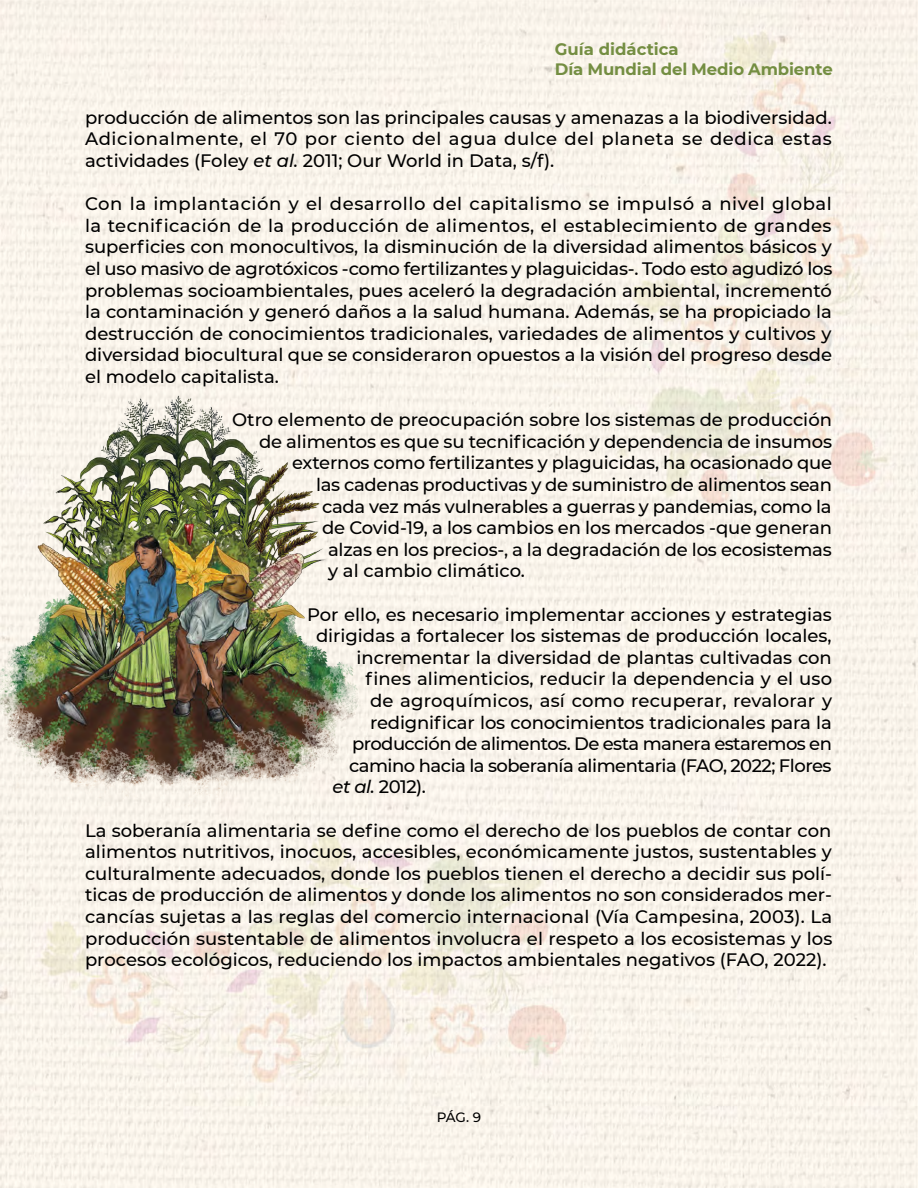
<style>
.page{position:relative;width:918px;height:1188px;background:#fff}
.page>*{position:absolute;margin:0;border:0;box-sizing:border-box;transform-origin:0 0}
.t1{font:500 18px/21.6px "Montserrat";letter-spacing:-.005em;color:#000;text-align:justify}
.t2{font:500 18px "Montserrat";letter-spacing:-.025em;color:#000}
.t3{font:500 18px "Montserrat";letter-spacing:-.03em;color:#000}
.t4{font:500 18px "Montserrat";letter-spacing:.015em;color:#000}
.t5{font:700 16.5px/19.8px "Montserrat";letter-spacing:-.005em;color:#748e42}
.t6{font:500 13.5px "Montserrat";color:#000}
.s1{font-style:italic}
</style>
<div class="page">
<img style="left:0;top:0;width:918px;height:1188px">
<img style="left:0;top:395px;width:405px;height:424px">
<p class="t5" style="left:555px;top:39px;width:279px">Guía didáctica<br>Día Mundial del Medio Ambiente</p>
<p class="t1" style="left:85px;top:106px;width:748px">producción de alimentos son las principales causas y amenazas a la biodiversidad.<br>Adicionalmente, el 70 por ciento del agua dulce del planeta se dedica estas actividades (Foley <span class="s1">et al.</span> 2011; Our World in Data, s/f).</p>
<p class="t1" style="left:85px;top:192px;width:749px">Con la implantación y el desarrollo del capitalismo se impulsó a nivel global la tecnificación de la producción de alimentos, el establecimiento de grandes superficies con monocultivos, la disminución de la diversidad alimentos básicos y el uso masivo de agrotóxicos -como fertilizantes y plaguicidas-. Todo esto agudizó los problemas socioambientales, pues aceleró la degradación ambiental, incrementó la contaminación y generó daños a la salud humana. Además, se ha propiciado la destrucción de conocimientos tradicionales, variedades de alimentos y cultivos y diversidad biocultural que se consideraron opuestos a la visión del progreso desde el modelo capitalista.</p>
<p class="t1" style="left:232px;top:408px;width:601px">Otro elemento de preocupación sobre los sistemas de producción</p>
<p class="t1" style="left:259px;top:430px;width:575px">de alimentos es que su tecnificación y dependencia de insumos</p>
<p class="t1" style="left:292px;top:451px;width:542px">externos como fertilizantes y plaguicidas, ha ocasionado que</p>
<p class="t1" style="left:316px;top:473px;width:518px">las cadenas productivas y de suministro de alimentos sean</p>
<p class="t1" style="left:322px;top:495px;width:511px">cada vez más vulnerables a guerras y pandemias, como la</p>
<p class="t1" style="left:322px;top:516px;width:511px">de Covid-19, a los cambios en los mercados -que generan</p>
<p class="t1" style="left:328px;top:538px;width:505px">alzas en los precios-, a la degradación de los ecosistemas</p>
<p class="t1" style="left:328px;top:559px;width:199px">y al cambio climático.</p>
<p class="t1" style="left:307px;top:603px;width:526px">Por ello, es necesario implementar acciones y estrategias</p>
<p class="t1" style="left:316px;top:624px;width:517px">dirigidas a fortalecer los sistemas de producción locales,</p>
<p class="t1" style="left:357px;top:646px;width:477px">incrementar la diversidad de plantas cultivadas con</p>
<p class="t1" style="left:366px;top:667px;width:468px">fines alimenticios, reducir la dependencia y el uso</p>
<p class="t4" style="left:370px;top:688px;width:464px">de agroquímicos, así como recuperar, revalorar y</p>
<p class="t1" style="left:370px;top:711px;width:463px">redignificar los conocimientos tradicionales para la</p>
<p class="t3" style="left:352px;top:731px;width:482px">producción de alimentos. De esta manera estaremos en</p>
<p class="t2" style="left:349px;top:753px;width:484px">camino hacia la soberanía alimentaria (FAO, 2022; Flores</p>
<p class="t1" style="left:333px;top:775px;width:95px"><span class="s1">et al.</span> 2012).</p>
<p class="t1" style="left:85px;top:819px;width:749px">La soberanía alimentaria se define como el derecho de los pueblos de contar con alimentos nutritivos, inocuos, accesibles, económicamente justos, sustentables y culturalmente adecuados, donde los pueblos tienen el derecho a decidir sus polí&shy;ticas de producción de alimentos y donde los alimentos no son considerados mer&shy;cancías sujetas a las reglas del comercio internacional (Vía Campesina, 2003). La producción sustentable de alimentos involucra el respeto a los ecosistemas y los procesos ecológicos, reduciendo los impactos ambientales negativos (FAO, 2022).</p>
<p class="t6" style="left:437px;top:1108px;width:46px">PÁG. 9</p>
</div>
